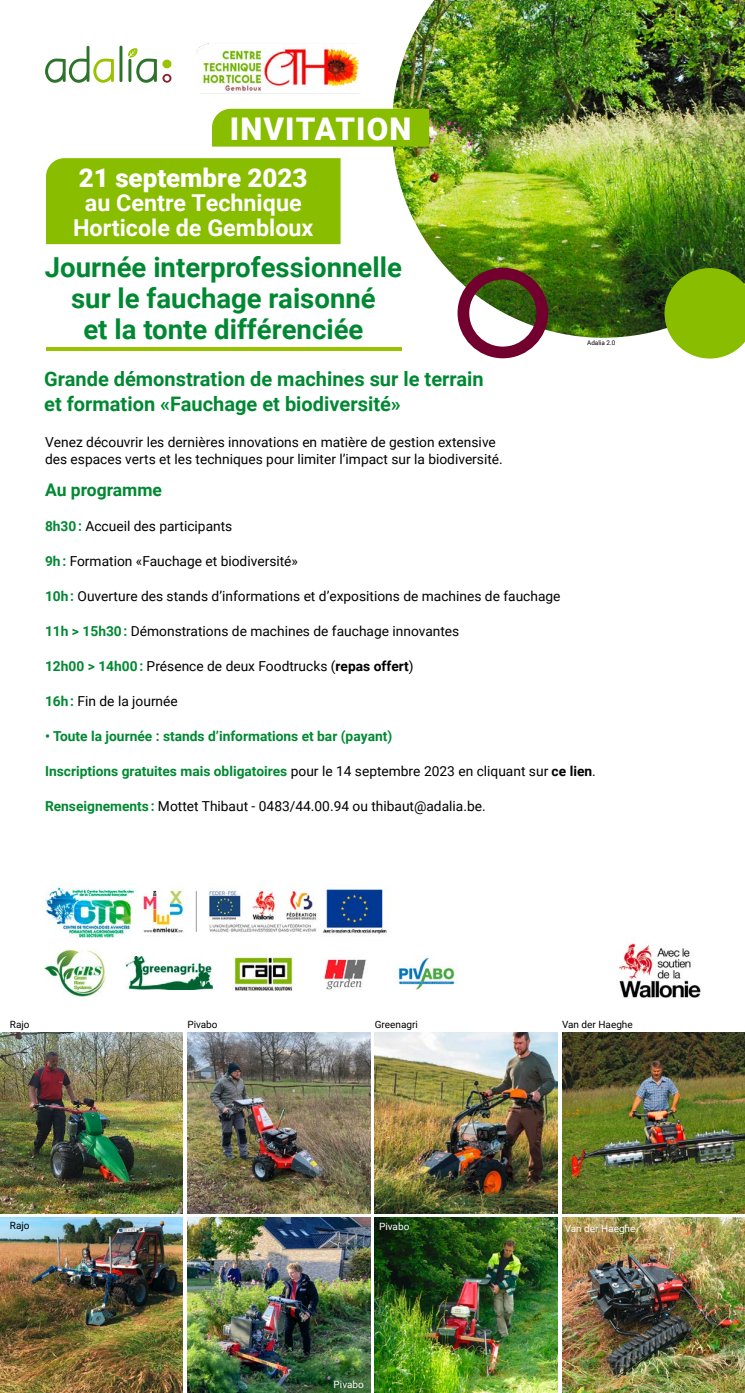
<style>
.page{position:relative;width:745px;height:1393px;background:#fff}
.page>*{position:absolute;margin:0;border:0;box-sizing:border-box;transform-origin:0 0}
.t1{font:900 31.25px "Roboto";letter-spacing:.035em;color:#fff}
.t2{font:700 27.5px/31.2px "Roboto";color:#008932;text-align:center}
.t3{font:900 25.88px "Roboto";color:#fff}
.t4{font:700 23.25px/24.6px "Roboto";color:#fff;text-align:center}
.t5{font:700 20px/25px "Roboto";color:#008932}
.t6{font:700 17.5px "Roboto";color:#008932}
.t7{font:13.75px/17.5px "Roboto";color:#000}
.t8{font:700 13.75px "Roboto";color:#008932}
.t9{font:10px "Roboto";color:#000}
.t10{font:10px "Roboto";color:#fff}
.t11{font:6.38px "Roboto";color:#000}
.s1{font-weight:700;color:#008932}
.s2{font-weight:700}
.s3{font-weight:400;color:#000}
.s4{color:#000}
</style>
<div class="page">
<div style="left:46px;top:158px;width:294px;height:86px;background:#88bd00"></div>
<img style="left:618px;top:943px;width:83px;height:55px">
<svg style="left:45px;top:46px;width:69px;height:37px"></svg>
<hr style="left:119px;top:46px;width:3px;height:36px;background:#2f722c">
<svg style="left:128px;top:48px;width:43px;height:35px"></svg>
<div style="left:162px;top:60px;width:9px;height:8px;background:#99c200;border-radius:4px"></div>
<img style="left:392px;top:0;width:352px;height:338px">
<hr style="left:46px;top:347px;width:355px;height:4px;background:#99c200">
<div style="left:457px;top:268px;width:90px;height:90px;border:12px solid #72002e;border-radius:50%"></div>
<div style="left:212px;top:109px;width:217px;height:38px;background:#88bd00"></div>
<svg style="left:664px;top:268px;width:80px;height:90px"></svg>
<img style="left:0;top:1032px;width:183px;height:181px">
<img style="left:0;top:1217px;width:183px;height:176px">
<img style="left:187px;top:1032px;width:183px;height:181px">
<img style="left:187px;top:1217px;width:183px;height:176px">
<img style="left:374px;top:1032px;width:183px;height:181px">
<img style="left:374px;top:1217px;width:183px;height:176px">
<img style="left:562px;top:1032px;width:182px;height:181px">
<img style="left:562px;top:1217px;width:182px;height:176px">
<img style="left:196px;top:43px;width:164px;height:51px">
<img style="left:44px;top:950px;width:62px;height:46px">
<img style="left:126px;top:956px;width:86px;height:34px">
<img style="left:233px;top:956px;width:60px;height:35px">
<img style="left:324px;top:958px;width:42px;height:32px">
<img style="left:395px;top:955px;width:60px;height:36px">
<img style="left:45px;top:887px;width:342px;height:50px">
<h1 class="t1" style="left:230px;top:107px;width:183px">INVITATION</h1>
<h3 class="t3" style="left:79px;top:159px;width:230px">21 septembre 2023</h3>
<h3 class="t4" style="left:73px;top:190px;width:242px">au Centre Technique<br>Horticole de Gembloux</h3>
<h2 class="t2" style="left:45px;top:250px;width:358px">Journée interprofessionnelle sur le fauchage raisonné<br>et la tonte différenciée</h2>
<h3 class="t5" style="left:44px;top:366px;width:441px">Grande démonstration de machines sur le terrain et formation «Fauchage et biodiversité»</h3>
<p class="t11" style="left:586px;top:339px;width:30px">Adalia 2.0</p>
<p class="t7" style="left:45px;top:433px;width:459px">Venez découvrir les dernières innovations en matière de gestion extensive des espaces verts et les techniques pour limiter l’impact sur la biodiversité.</p>
<p class="t6" style="left:45px;top:478px;width:118px">Au programme</p>
<p class="t7" style="left:45px;top:517px;width:189px"><span class="s1">8h30 :</span> Accueil des participants</p>
<p class="t7" style="left:45px;top:552px;width:254px"><span class="s1">9h :</span> Formation «Fauchage et biodiversité»</p>
<p class="t7" style="left:45px;top:587px;width:516px"><span class="s1">10h :</span> Ouverture des stands d’informations et d’expositions de machines de fauchage</p>
<p class="t7" style="left:45px;top:622px;width:415px"><span class="s1">11h &gt; 15h30 :</span> Démonstrations de machines de fauchage innovantes</p>
<p class="t7" style="left:45px;top:657px;width:370px"><span class="s1">12h00 &gt; 14h00 :</span> Présence de deux Foodtrucks (<span class="s2">repas offert</span>)</p>
<p class="t7" style="left:45px;top:692px;width:134px"><span class="s1">16h :</span> Fin de la journée</p>
<p class="t8" style="left:45px;top:727px;width:348px">• Toute la journée : stands d’informations et bar (payant)</p>
<p class="t8" style="left:45px;top:762px;width:552px">Inscriptions gratuites mais obligatoires <span class="s3">pour le 14 septembre 2023 en cliquant sur</span> <span class="s4">ce lien</span><span class="s3">.</span></p>
<p class="t7" style="left:45px;top:797px;width:442px"><span class="s1">Renseignements :</span> Mottet Thibaut - 0483/44.00.94 ou thibaut@adalia.be.</p>
<p class="t9" style="left:10px;top:1017px;width:21px">Rajo</p>
<p class="t9" style="left:187px;top:1017px;width:32px">Pivabo</p>
<p class="t9" style="left:374px;top:1017px;width:45px">Greenagri</p>
<p class="t9" style="left:561px;top:1017px;width:72px">Van der Haeghe</p>
<p class="t9" style="left:10px;top:1218px;width:21px">Rajo</p>
<p class="t10" style="left:379px;top:1219px;width:32px">Pivabo</p>
<p class="t10" style="left:564px;top:1221px;width:72px">Van der Haeghe</p>
<p class="t10" style="left:333px;top:1377px;width:32px">Pivabo</p>
</div>
